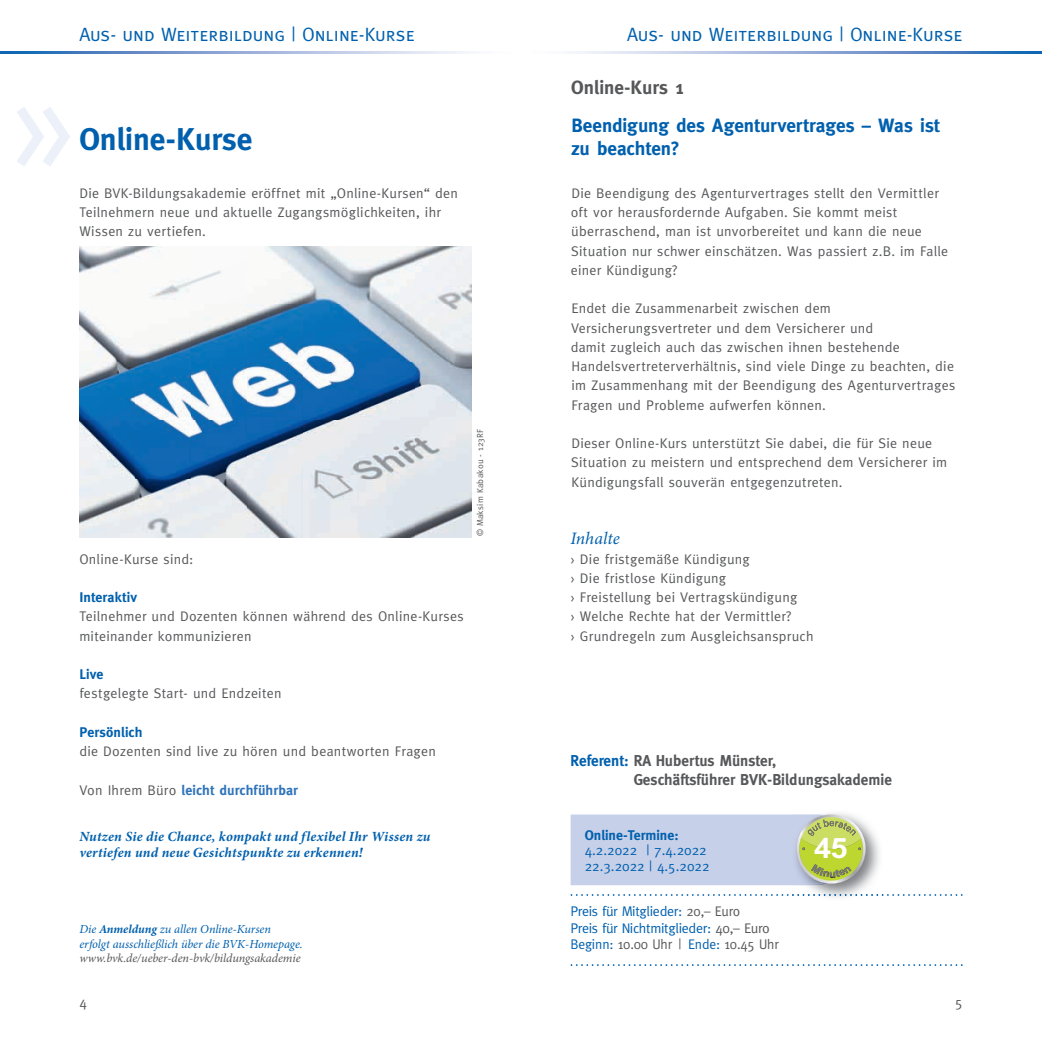
<style>
.page{position:relative;width:1042px;height:1042px;background:#fff}
.page>*{position:absolute;margin:0;border:0;box-sizing:border-box;transform-origin:0 0}
.t1{font:700 31.5px "Meta";color:#0160ae}
.t2{font:700 28px "Arial";color:#fff;scale:1.1 1}
.t3{font:19.25px "Meta Caps";color:#0160ae}
.t4{font:700 19.25px/23.1px "Meta";letter-spacing:-.005em;color:#0160ae}
.t5{font:700 19.25px "Meta";color:#57585a}
.t6{font:italic 17.5px "Minion Pro";letter-spacing:.005em;color:#0160ae}
.t7{font:700 15.75px/18.9px "Meta";color:#57585a}
.t8{font:14px/19.2px "Meta";letter-spacing:.02em;color:#57585a}
.t9{font:italic 700 14px/16.8px "Minion Pro";letter-spacing:.02em;color:#0160ae}
.t10{font:14px/16.8px "Meta";letter-spacing:-.02em;color:#0160ae}
.t11{font:700 14px "Meta";letter-spacing:.005em;color:#0160ae}
.t12{font:14px/15.8px "Meta";color:#0160ae}
.t13{font:700 14px "Meta";letter-spacing:.005em;color:#2f74ba}
.t14{font:italic 12.25px/14.7px "Minion Pro";letter-spacing:-.005em;color:#0160ae}
.t15{font:italic 12.25px "Minion Pro";letter-spacing:-.005em;color:#57585a}
.t16{font:8.75px "Meta";letter-spacing:.03em;color:#57585a}
.s1{font-weight:400;color:#57585a}
.s2{color:#0160ae}
.s3{color:#57585a}
.s4{font-weight:700}
</style>
<div class="page">
<svg style="left:0;top:51px;width:1042px;height:3px;background:#99b3da"></svg>
<svg style="left:17px;top:107px;width:53px;height:59px"></svg>
<img style="left:79px;top:246px;width:392px;height:291px">
<svg style="left:570px;top:894px;width:392px;height:2px"></svg>
<svg style="left:570px;top:964px;width:392px;height:2px"></svg>
<img style="left:792px;top:813px;width:88px;height:85px">
<img style="left:792px;top:894px;width:91px;height:2px">
<svg style="left:570px;top:814px;width:296px;height:71px;background:#c5cfce"></svg>
<h3 class="t3" style="left:79px;top:23px;width:337px">Aus- und Weiterbildung | Online-Kurse</h3>
<h3 class="t3" style="left:627px;top:23px;width:337px">Aus- und Weiterbildung | Online-Kurse</h3>
<h3 class="t5" style="left:571px;top:76px;width:114px">Online-Kurs 1</h3>
<h3 class="t4" style="left:571px;top:114px;width:370px">Beendigung des Agenturvertrages – Was ist zu beachten?</h3>
<p class="t8" style="left:571px;top:183px;width:379px">Die Beendigung des Agenturvertrages stellt den Vermittler oft vor herausfordernde Aufgaben. Sie kommt meist überraschend, man ist unvorbereitet und kann die neue Situation nur schwer einschätzen. Was passiert z.B. im Falle einer Kündigung?</p>
<p class="t8" style="left:571px;top:299px;width:386px">Endet die Zusammenarbeit zwischen dem Versicherungsvertreter und dem Versicherer und<br>damit zugleich auch das zwischen ihnen bestehende Handelsvertreterverhältnis, sind viele Dinge zu beachten, die im Zusammenhang mit der Beendigung des Agenturvertrages Fragen und Probleme aufwerfen können.</p>
<p class="t8" style="left:571px;top:433px;width:377px">Dieser Online-Kurs unterstützt Sie dabei, die für Sie neue<br>Situation zu meistern und entsprechend dem Versicherer im<br>Kündigungsfall souverän entgegenzutreten.</p>
<h1 class="t1" style="left:79px;top:121px;width:175px">Online-Kurse</h1>
<p class="t8" style="left:79px;top:183px;width:380px">Die BVK-Bildungsakademie eröffnet mit „Online-Kursen“ den<br>Teilnehmern neue und aktuelle Zugangsmöglichkeiten, ihr<br>Wissen zu vertiefen.</p>
<p class="t16" style="left:475px;top:536px;width:109px;rotate:-90deg">© Maksim Kabakou - 123RF</p>
<p class="t6" style="left:570px;top:527px;width:51px">Inhalte</p>
<p class="t8" style="left:570px;top:549px;width:245px">› Die fristgemäße Kündigung<br>› Die fristlose Kündigung<br>› Freistellung bei Vertragskündigung<br>› Welche Rechte hat der Vermittler?<br>› Grundregeln zum Ausgleichsanspruch</p>
<p class="t8" style="left:79px;top:549px;width:116px">Online-Kurse sind:</p>
<p class="t11" style="left:79px;top:589px;width:59px">Interaktiv</p>
<p class="t8" style="left:79px;top:607px;width:386px">Teilnehmer und Dozenten können während des Online-Kurses miteinander kommunizieren</p>
<p class="t11" style="left:79px;top:666px;width:26px">Live</p>
<p class="t8" style="left:79px;top:684px;width:204px">festgelegte Start- und Endzeiten</p>
<p class="t11" style="left:79px;top:724px;width:65px">Persönlich</p>
<p class="t8" style="left:79px;top:741px;width:358px">die Dozenten sind live zu hören und beantworten Fragen</p>
<p class="t13" style="left:79px;top:782px;width:220px"><span class="s1">Von Ihrem Büro</span> leicht durchführbar</p>
<p class="t9" style="left:79px;top:827px;width:353px">Nutzen Sie die Chance, kompakt und flexibel Ihr Wissen zu vertiefen und neue Gesichtspunkte zu erkennen!</p>
<p class="t7" style="left:634px;top:751px;width:260px;text-indent:-63px"><span class="s2">Referent:</span> RA Hubertus Münster,<br>Geschäftsführer BVK-Bildungsakademie</p>
<p class="t11" style="left:585px;top:826px;width:95px">Online-Termine:</p>
<p class="t12" style="left:585px;top:842px;width:126px">4.2.2022 | 7.4.2022<br>22.3.2022 | 4.5.2022</p>
<h2 class="t2" style="left:814px;top:830px;width:32px">45</h2>
<p class="t10" style="left:570px;top:902px;width:210px">Preis für Mitglieder: <span class="s3">20,– Euro<br></span>Preis für Nichtmitglieder: <span class="s3">40,– Euro<br></span>Beginn: <span class="s3">10.00 Uhr |</span> Ende: <span class="s3">10.45 Uhr</span></p>
<p class="t14" style="left:79px;top:922px;width:225px">Die <span class="s4">Anmeldung</span> zu allen Online-Kursen erfolgt ausschließlich über die BVK-Homepage.</p>
<p class="t15" style="left:79px;top:950px;width:223px">www.bvk.de/ueber-den-bvk/bildungsakademie</p>
<p class="t8" style="left:79px;top:993px;width:9px">4</p>
<p class="t8" style="left:955px;top:993px;width:9px">5</p>
</div>
